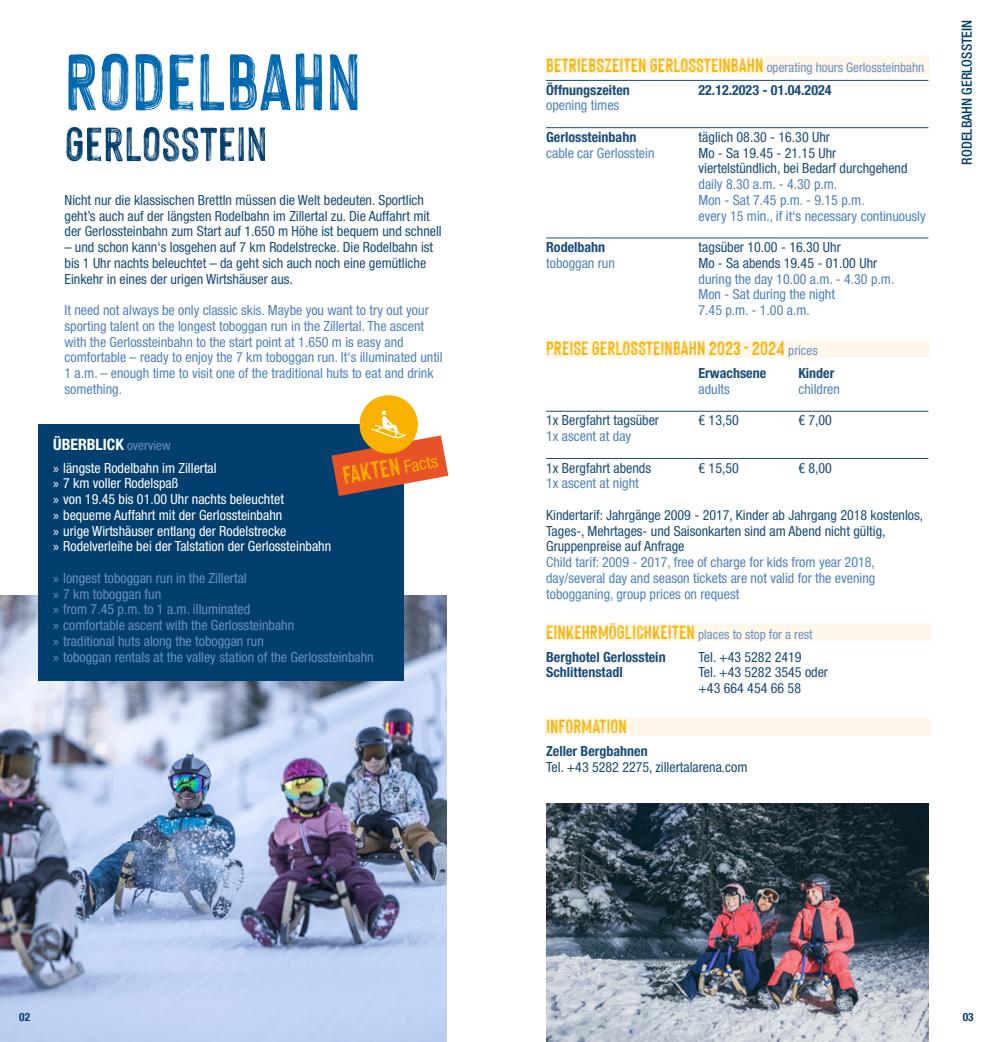
<style>
.page{position:relative;width:993px;height:1042px;background:#fff}
.page>*{position:absolute;margin:0;border:0;box-sizing:border-box;transform-origin:0 0}
.t1{font:87.5px "Hackney Vector";color:#0068ae}
.t2{font:52.5px "Hackney Vector";color:#003f6e}
.t3{font:26.78px "Hackney Vector";color:#f9b200}
.t4{font:21px "Hackney Vector";color:#f9b200}
.t5{font:700 condensed 15.75px "Helvetica Neue LT Pro";color:#fff}
.t6{font:condensed 14px/15.8px "Helvetica Neue LT Pro";color:#1a4c7a}
.t7{font:condensed 14px/15.8px "Helvetica Neue LT Pro";color:#4f82bd}
.t8{font:condensed 14px/15.8px "Helvetica Neue LT Pro";color:#6a90c5}
.t9{font:condensed 14px/15.8px "Helvetica Neue LT Pro";color:#fff}
.t10{font:700 condensed 14px "Helvetica Neue LT Pro";color:#1a4c7a}
.t11{font:500 condensed 14px "Helvetica Neue LT Pro";color:#003f6e}
.t12{font:700 condensed 11.38px "Helvetica Neue LT Pro";color:#003f6e}
.s1{font-weight:400;font-size:13.12px;color:#6a90c5}
.s2{font-family:"Myriad Pro";font-stretch:normal}
.s3{font-family:"Helvetica Neue LT Pro";font-stretch:condensed;font-size:17.5px}
.s4{font-family:"Helvetica Neue LT Pro";font-stretch:condensed;font-size:13.12px;color:#6a90c5}
</style>
<div class="page">
<img style="left:0;top:595px;width:446px;height:447px">
<img style="left:546px;top:803px;width:382px;height:239px">
<div style="left:38px;top:424px;width:365px;height:257px;background:#003f6e"></div>
<div style="left:545px;top:56px;width:384px;height:18px;background:#fff7ea"></div>
<hr style="left:546px;top:80px;width:382px;height:1px;background:#1a4c7a">
<hr style="left:546px;top:127px;width:382px;height:1px;background:#1a4c7a">
<hr style="left:546px;top:238px;width:382px;height:1px;background:#1a4c7a">
<div style="left:545px;top:340px;width:384px;height:17px;background:#fff7ea"></div>
<hr style="left:546px;top:411px;width:382px;height:1px;background:#1a4c7a">
<hr style="left:546px;top:458px;width:382px;height:1px;background:#1a4c7a">
<div style="left:545px;top:623px;width:384px;height:18px;background:#fff7ea"></div>
<div style="left:545px;top:718px;width:384px;height:17px;background:#fff7ea"></div>
<svg style="left:331px;top:395px;width:117px;height:101px"></svg>
<h1 class="t1" style="left:64px;top:34px;width:298px">RODELBAHN</h1>
<h2 class="t2" style="left:64px;top:115px;width:204px">GERLOSSTEIN</h2>
<p class="t6" style="left:64px;top:192px;width:378px">Nicht nur die klassischen Brettln müssen die Welt bedeuten. Sportlich geht’s auch auf der längsten Rodelbahn im Zillertal zu. Die Auffahrt mit der Gerlossteinbahn zum Start auf 1.650 m Höhe ist bequem und schnell</p>
<p class="t6" style="left:64px;top:239px;width:370px">– und schon kann‘s losgehen auf 7 km Rodelstrecke. Die Rodelbahn ist bis 1 Uhr nachts beleuchtet – da geht sich auch noch eine gemütliche<br>Einkehr in eines der urigen Wirtshäuser aus.</p>
<p class="t7" style="left:64px;top:302px;width:379px">It need not always be only classic skis. Maybe you want to try out your sporting talent on the longest toboggan run in the Zillertal. The ascent with the Gerlossteinbahn to the start point at 1.650 m is easy and comfortable – ready to enjoy the 7 km toboggan run. It‘s illuminated until 1 a.m. – enough time to visit one of the traditional huts to eat and drink something.</p>
<p class="t5" style="left:53px;top:435px;width:119px">ÜBERBLICK <span class="s1">overview</span></p>
<p class="t9" style="left:53px;top:460px;width:279px"><span class="s2">»</span> längste Rodelbahn im Zillertal<br><span class="s2">»</span> 7 km voller Rodelspaß<br><span class="s2">»</span> von 19.45 bis 01.00 Uhr nachts beleuchtet<br><span class="s2">»</span> bequeme Auffahrt mit der Gerlossteinbahn<br><span class="s2">»</span> urige Wirtshäuser entlang der Rodelstrecke<br><span class="s2">»</span> Rodelverleihe bei der Talstation der Gerlossteinbahn</p>
<p class="t8" style="left:53px;top:570px;width:322px"><span class="s2">»</span> longest toboggan run in the Zillertal<br><span class="s2">»</span> 7 km toboggan fun<br><span class="s2">»</span> from 7.45 p.m. to 1 a.m. illuminated<br><span class="s2">»</span> comfortable ascent with the Gerlossteinbahn<br><span class="s2">»</span> traditional huts along the toboggan run<br><span class="s2">»</span> toboggan rentals at the valley station of the Gerlossteinbahn</p>
<h3 class="t3" style="left:340px;top:462px;width:98px;rotate:-11deg">FAKTEN <span class="s3">Facts</span></h3>
<h3 class="t4" style="left:546px;top:54px;width:379px">BETRIEBSZEITEN GERLOSSTEINBAHN <span class="s4">operating hours Gerlossteinbahn</span></h3>
<p class="t10" style="left:546px;top:81px;width:85px">Öffnungszeiten</p>
<p class="t10" style="left:698px;top:81px;width:134px">22.12.2023 - 01.04.2024</p>
<p class="t7" style="left:546px;top:97px;width:75px">opening times</p>
<p class="t10" style="left:546px;top:128px;width:92px">Gerlossteinbahn</p>
<p class="t6" style="left:698px;top:129px;width:133px">täglich 08.30 - 16.30 Uhr</p>
<p class="t7" style="left:546px;top:145px;width:110px">cable car Gerlosstein</p>
<p class="t6" style="left:698px;top:145px;width:210px">Mo - Sa 19.45 - 21.15 Uhr viertelstündlich, bei Bedarf durchgehend</p>
<p class="t7" style="left:698px;top:176px;width:229px">daily 8.30 a.m. - 4.30 p.m.<br>Mon - Sat 7.45 p.m. - 9.15 p.m.<br>every 15 min., if it‘s necessary continuously</p>
<p class="t10" style="left:546px;top:239px;width:61px">Rodelbahn</p>
<p class="t6" style="left:698px;top:239px;width:144px">tagsüber 10.00 - 16.30 Uhr</p>
<p class="t7" style="left:546px;top:255px;width:70px">toboggan run</p>
<p class="t6" style="left:698px;top:255px;width:180px">Mo - Sa abends 19.45 - 01.00 Uhr</p>
<p class="t7" style="left:698px;top:271px;width:197px">during the day 10.00 a.m. - 4.30 p.m.<br>Mon - Sat during the night<br>7.45 p.m. - 1.00 a.m.</p>
<h3 class="t4" style="left:546px;top:337px;width:273px">PREISE GERLOSSTEINBAHN 2023 - 2024 <span class="s4">prices</span></h3>
<p class="t10" style="left:698px;top:365px;width:69px">Erwachsene</p>
<p class="t10" style="left:798px;top:365px;width:38px">Kinder</p>
<p class="t7" style="left:698px;top:381px;width:33px">adults</p>
<p class="t7" style="left:798px;top:381px;width:43px">children</p>
<p class="t6" style="left:546px;top:412px;width:114px">1x Bergfahrt tagsüber</p>
<p class="t6" style="left:698px;top:412px;width:42px">€ 13,50</p>
<p class="t6" style="left:798px;top:412px;width:35px">€ 7,00</p>
<p class="t7" style="left:546px;top:428px;width:87px">1x ascent at day</p>
<p class="t6" style="left:546px;top:460px;width:106px">1x Bergfahrt abends</p>
<p class="t6" style="left:698px;top:460px;width:42px">€ 15,50</p>
<p class="t6" style="left:798px;top:460px;width:35px">€ 8,00</p>
<p class="t7" style="left:546px;top:475px;width:94px">1x ascent at night</p>
<p class="t6" style="left:546px;top:507px;width:378px">Kindertarif: Jahrgänge 2009 - 2017, Kinder ab Jahrgang 2018 kostenlos,<br>Tages-, Mehrtages- und Saisonkarten sind am Abend nicht gültig,<br>Gruppenpreise auf Anfrage</p>
<p class="t7" style="left:546px;top:554px;width:330px;text-align:justify">Child tarif: 2009 - 2017, free of charge for kids from year 2018, day/several day and season tickets are not valid for the evening tobogganing, group prices on request</p>
<h3 class="t4" style="left:546px;top:621px;width:268px">EINKEHRMÖGLICHKEITEN <span class="s4">places to stop for a rest</span></h3>
<p class="t10" style="left:546px;top:648px;width:121px">Berghotel Gerlosstein</p>
<p class="t6" style="left:698px;top:649px;width:105px">Tel. +43 5282 2419</p>
<p class="t10" style="left:546px;top:664px;width:78px">Schlittenstadl</p>
<p class="t6" style="left:698px;top:664px;width:131px">Tel. +43 5282 3545 oder +43 664 454 66 58</p>
<h3 class="t4" style="left:546px;top:715px;width:82px">INFORMATION</h3>
<p class="t10" style="left:546px;top:743px;width:103px">Zeller Bergbahnen</p>
<p class="t6" style="left:546px;top:759px;width:203px">Tel. +43 5282 2275, zillertalarena.com</p>
<p class="t11" style="left:958px;top:165px;width:146px;rotate:-90deg">RODELBAHN GERLOSSTEIN</p>
<p class="t12" style="left:19px;top:1010px;width:12px">02</p>
<p class="t12" style="left:962px;top:1010px;width:12px">03</p>
</div>
